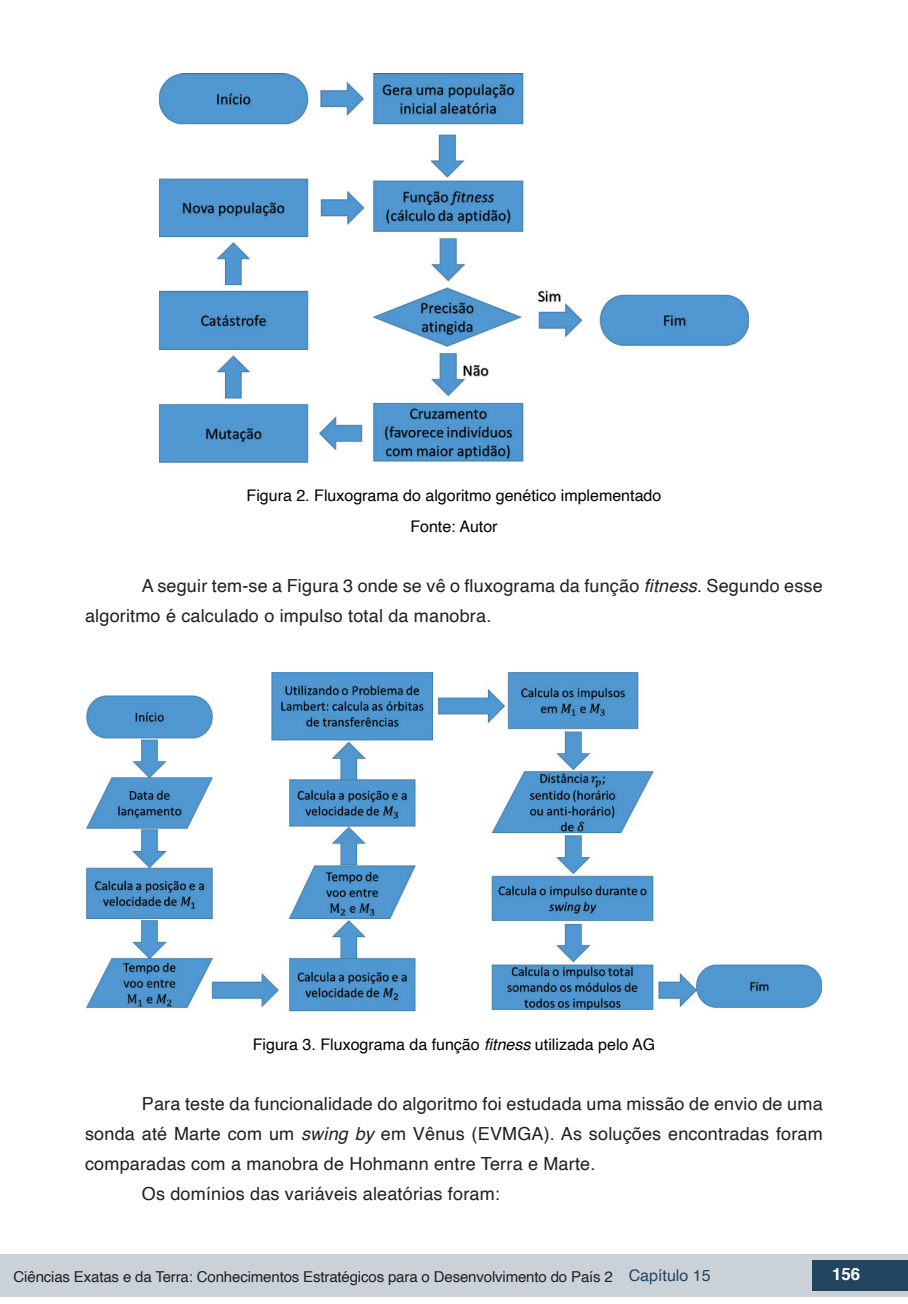
<style>
.page{position:relative;width:908px;height:1304px;background:#fff}
.page>*{position:absolute;margin:0;border:0;box-sizing:border-box;transform-origin:0 0}
.t1{font:18px/30px "Helvetica";letter-spacing:.01em;color:#231f20}
.t2{font:700 16.8px "Helvetica";color:#fff}
.t3{font:16px/30.6px "Helvetica";color:#000;text-align:center}
.t4{font:15px "Helvetica";letter-spacing:-.01em;color:#231f20}
.s1{font-style:italic}
.s2{font-size:16px;color:#23445f}
</style>
<div class="page">
<div style="left:0;top:1254px;width:906px;height:43px;background:#cad2d7"></div>
<div style="left:812px;top:1261px;width:95px;height:30px;background:#23445f"></div>
<img style="left:159px;top:74px;width:589px;height:389px">
<img style="left:86px;top:672px;width:735px;height:340px">
<p class="t3" style="left:246px;top:481px;width:416px">Figura 2. Fluxograma do algoritmo genético implementado<br>Fonte: Autor</p>
<p class="t1" style="left:85px;top:571px;width:738px;text-indent:57px">A seguir tem-se a Figura 3 onde se vê o fluxograma da função <span class="s1">fitness</span>. Segundo esse algoritmo é calculado o impulso total da manobra.</p>
<p class="t3" style="left:253px;top:1030px;width:404px">Figura 3. Fluxograma da função <span class="s1">fitness</span> utilizada pelo AG</p>
<p class="t1" style="left:142px;top:1090px;width:682px">Para teste da funcionalidade do algoritmo foi estudada uma missão de envio de uma</p>
<p class="t1" style="left:85px;top:1120px;width:738px">sonda até Marte com um <span class="s1">swing by</span> em Vênus (EVMGA). As soluções encontradas foram</p>
<p class="t1" style="left:85px;top:1150px;width:511px">comparadas com a manobra de Hohmann entre Terra e Marte.</p>
<p class="t1" style="left:142px;top:1180px;width:359px">Os domínios das variáveis aleatórias foram:</p>
<p class="t4" style="left:14px;top:1265px;width:698px">Ciências Exatas e da Terra: Conhecimentos Estratégicos para o Desenvolvimento do País 2 <span class="s2">Capítulo 15</span></p>
<p class="t2" style="left:831px;top:1261px;width:30px">156</p>
</div>
